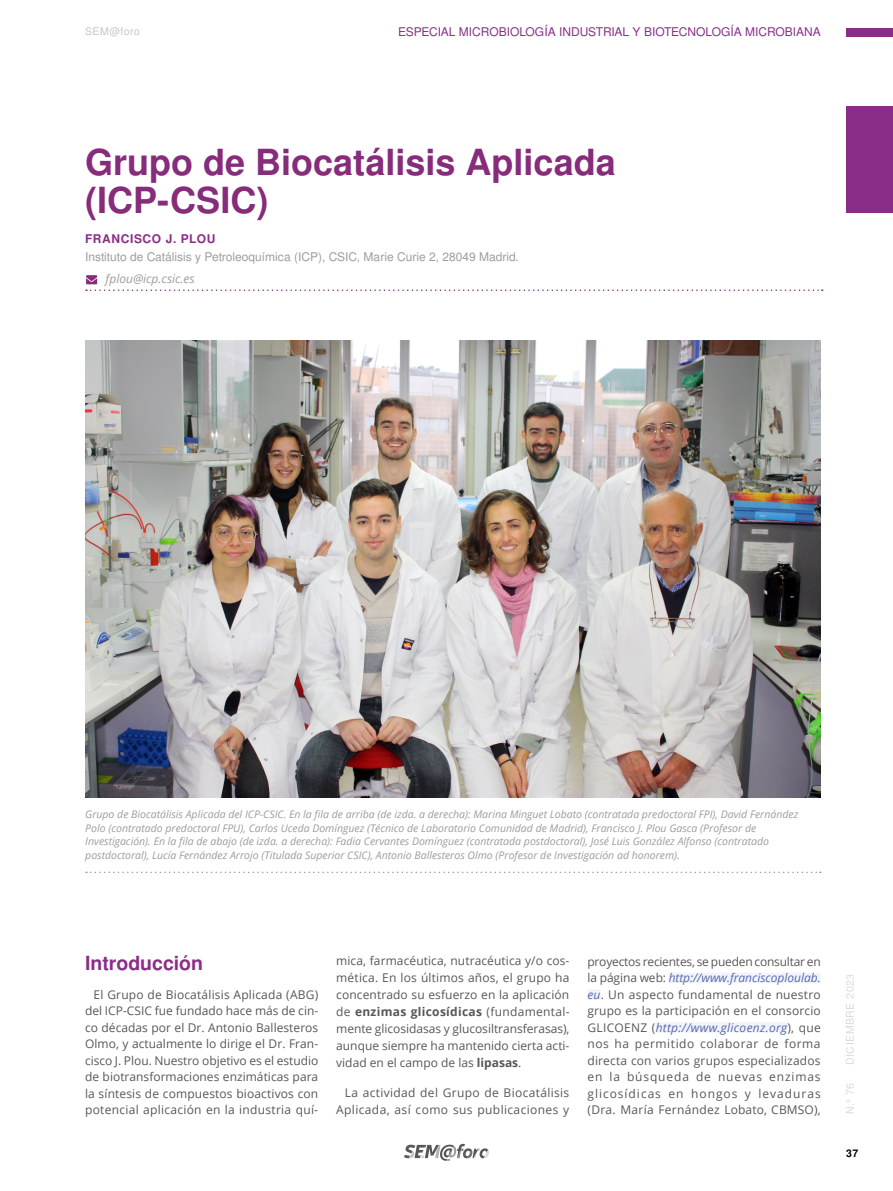
<style>
.page{position:relative;width:893px;height:1191px;background:#fff}
.page>*{position:absolute;margin:0;border:0;box-sizing:border-box;transform-origin:0 0}
.t1{font:700 36px/37.5px "Nimbus San L";color:#872b7b}
.t2{font:700 19.5px "Nimbus San L";color:#8a2d88}
.t3{font:12px/16.5px "Open Sans";letter-spacing:.025em;color:#575756;text-align:justify}
.t4{font:12px "Nimbus San L";color:#9d9d9c}
.t5{font:12px "Nimbus San L";color:#8a2d88}
.t6{font:italic 12px "Open Sans";color:#9d9d9c}
.t7{font:700 12px "Nimbus San L";letter-spacing:.05em;color:#8a2d88}
.t8{font:italic 10.5px/13.5px "Open Sans";color:#9d9d9c}
.t9{font:10.5px "Nimbus San L";letter-spacing:.05em;color:#dadada}
.t10{font:10.5px "Nimbus San L";letter-spacing:.05em;color:#c6c6c6}
.t11{font:700 10.5px "Nimbus San L";color:#000}
.s1{font-weight:700}
.s2{font-style:italic;color:#5669af}
</style>
<div class="page">
<div style="left:846px;top:28px;width:47px;height:9px;background:#8a2d88"></div>
<svg style="left:404px;top:1143px;width:85px;height:18px"></svg>
<div style="left:846px;top:106px;width:47px;height:107px;background:#8a2d88"></div>
<img style="left:85px;top:340px;width:736px;height:457px">
<svg style="left:86px;top:871px;width:735px;height:2px"></svg>
<div style="left:669px;top:972px;width:152px;height:11px;background:#f2f4fb"></div>
<div style="left:587px;top:989px;width:14px;height:10px;background:#f2f4fb"></div>
<div style="left:656px;top:1022px;width:131px;height:10px;background:#f2f4fb"></div>
<svg style="left:86px;top:275px;width:737px;height:16px"></svg>
<p class="t10" style="left:85px;top:24px;width:57px">SEM@foro</p>
<p class="t5" style="left:398px;top:23px;width:424px">ESPECIAL MICROBIOLOGÍA INDUSTRIAL Y BIOTECNOLOGÍA MICROBIANA</p>
<h1 class="t1" style="left:85px;top:143px;width:532px">Grupo de Biocatálisis Aplicada (ICP-CSIC)</h1>
<p class="t7" style="left:85px;top:230px;width:132px">FRANCISCO J. PLOU</p>
<p class="t4" style="left:85px;top:248px;width:433px">Instituto de Catálisis y Petroleoquímica (ICP), CSIC, Marie Curie 2, 28049 Madrid.</p>
<p class="t6" style="left:106px;top:271px;width:91px">fplou@icp.csic.es</p>
<p class="t8" style="left:85px;top:807px;width:714px">Grupo de Biocatálisis Aplicada del ICP-CSIC. En la fila de arriba (de izda. a derecha): Marina Minguet Lobato (contratada predoctoral FPI), David Fernández Polo (contratado predoctoral FPU), Carlos Uceda Domínguez (Técnico de Laboratorio Comunidad de Madrid), Francisco J. Plou Gasca (Profesor de Investigación). En la fila de abajo (de izda. a derecha): Fadia Cervantes Domínguez (contratada postdoctoral), José Luis González Alfonso (contratado postdoctoral), Lucía Fernández Arrojo (Titulada Superior CSIC), Antonio Ballesteros Olmo (Profesor de Investigación ad honorem).</p>
<h2 class="t2" style="left:85px;top:948px;width:120px">Introducción</h2>
<p class="t3" style="left:85px;top:986px;width:235px;text-indent:9px">El Grupo de Biocatálisis Aplicada (ABG) del ICP-CSIC fue fundado hace más de cin&shy;co décadas por el Dr. Antonio Ballesteros Olmo, y actualmente lo dirige el Dr. Fran&shy;cisco J. Plou. Nuestro objetivo es el estudio de biotransformaciones enzimáticas para la síntesis de compuestos bioactivos con potencial aplicación en la industria quí-</p>
<p class="t3" style="left:336px;top:951px;width:235px;line-height:17.1px">mica, farmacéutica, nutracéutica y/o cos&shy;mética. En los últimos años, el grupo ha concentrado su esfuerzo en la aplicación de <span class="s1">enzimas glicosídicas</span> (fundamental&shy;mente glicosidasas y glucosiltransferasas), aunque siempre ha mantenido cierta acti&shy;vidad en el campo de las <span class="s1">lipasas</span>.</p>
<p class="t3" style="left:336px;top:1084px;width:235px;line-height:17.1px;text-align:right">La actividad del Grupo de Biocatálisis<br>Aplicada, así como sus publicaciones y</p>
<p class="t3" style="left:587px;top:953px;width:235px">proyectos recientes, se pueden consultar en la página web: <span class="s2">http://www.franciscoploulab. eu</span>. Un aspecto fundamental de nuestro grupo es la participación en el consorcio GLICOENZ (<span class="s2">http://www.glicoenz.org</span>), que nos ha permitido colaborar de forma directa con varios grupos especializados en la búsqueda de nuevas enzimas glicosídicas en hongos y levaduras (Dra. María Fernández Lobato, CBMSO),</p>
<p class="t9" style="left:843px;top:1065px;width:93px;rotate:-90deg">DICIEMBRE 2023</p>
<p class="t9" style="left:843px;top:1114px;width:33px;rotate:-90deg">N.º 76</p>
<p class="t11" style="left:846px;top:1145px;width:14px">37</p>
</div>
